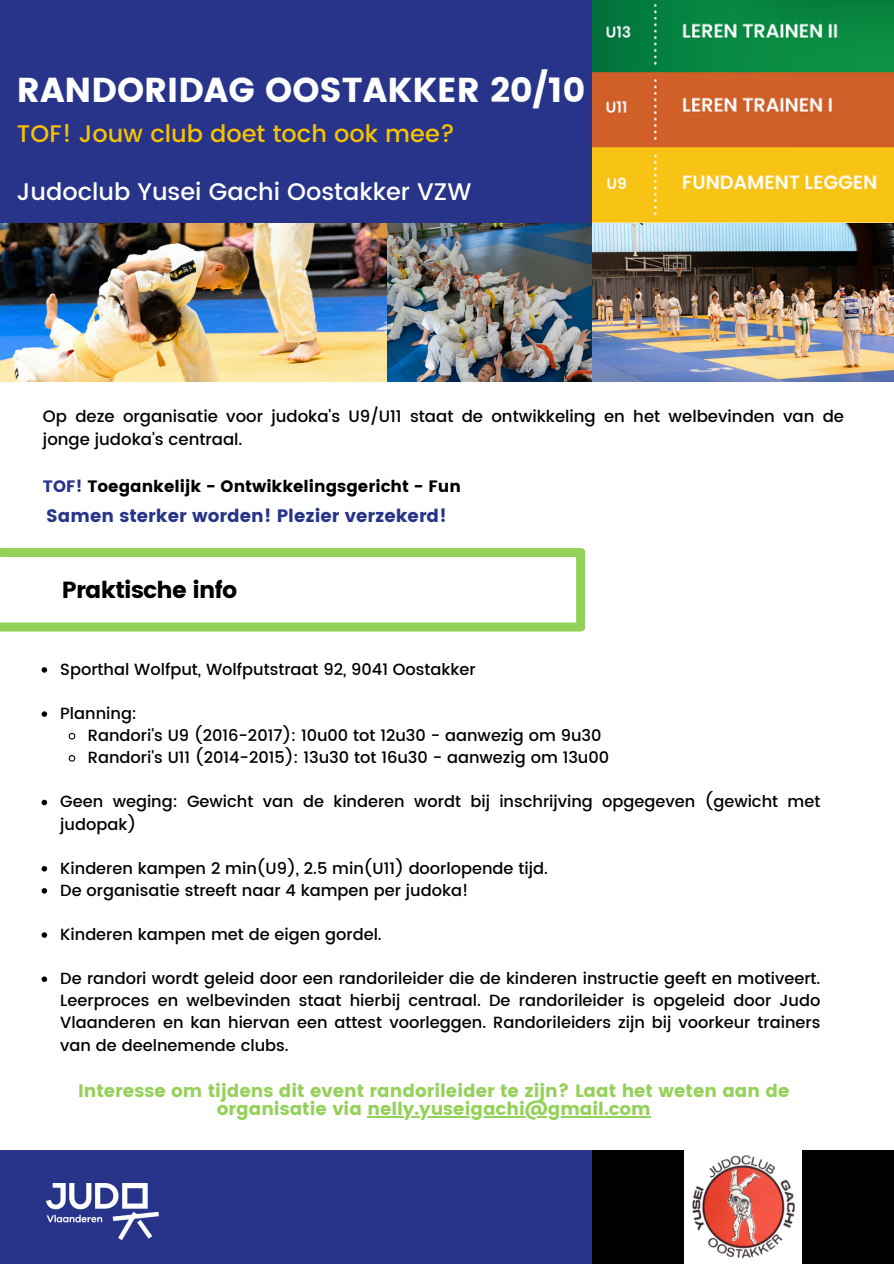
<style>
.page{position:relative;width:894px;height:1264px;background:#fff}
.page>*{position:absolute;margin:0;border:0;box-sizing:border-box;transform-origin:0 0}
.t1{font:34.5px "Poppins";color:#fff}
.t2{font:500 24px "Poppins";color:#fff}
.t3{font:500 24px "Poppins";color:#f7c200}
.t4{font:23.25px "Poppins";letter-spacing:-.03em;color:#000}
.t5{font:18px/18px "Poppins";color:#94d159;text-align:center}
.t6{font:18px "Poppins";color:#27348a}
.t7{font:500 16.5px/22.5px "Poppins";color:#000}
.t8{font:16.5px "Poppins";color:#000}
.t9{font:500 16.2px/22px "Poppins";color:#000}
.s1{color:#27348a}
</style>
<div class="page">
<div style="left:0;top:0;width:893px;height:227px;background:#27348a"></div>
<div style="left:1px;top:548px;width:579px;height:9px;background:#94d159"></div>
<div style="left:0;top:622px;width:580px;height:9px;background:#94d159"></div>
<div style="left:576px;top:557px;width:9px;height:65px;background:#94d159"></div>
<svg style="left:42px;top:667px;width:5px;height:5px"></svg>
<svg style="left:42px;top:711px;width:5px;height:6px"></svg>
<svg style="left:68px;top:732px;width:8px;height:8px"></svg>
<svg style="left:68px;top:755px;width:8px;height:7px"></svg>
<svg style="left:42px;top:799px;width:5px;height:6px"></svg>
<svg style="left:42px;top:866px;width:5px;height:5px"></svg>
<svg style="left:42px;top:888px;width:5px;height:5px"></svg>
<svg style="left:42px;top:932px;width:5px;height:5px"></svg>
<svg style="left:42px;top:976px;width:5px;height:6px"></svg>
<div style="left:0;top:1150px;width:893px;height:113px;background:#27348a"></div>
<img style="left:46px;top:1183px;width:113px;height:56px">
<img style="left:0;top:223px;width:893px;height:159px">
<img style="left:592px;top:0;width:301px;height:223px">
<div style="left:592px;top:1150px;width:301px;height:113px;background:#000"></div>
<img style="left:684px;top:1150px;width:117px;height:113px">
<hr style="left:367px;top:1116px;width:283px;height:1px;background:#94d159">
<h3 class="t1" style="left:17px;top:70px;width:569px">RANDORIDAG OOSTAKKER 20/10</h3>
<p class="t3" style="left:17px;top:119px;width:439px">TOF! Jouw club doet toch ook mee?</p>
<p class="t2" style="left:17px;top:178px;width:455px">Judoclub Yusei Gachi Oostakker VZW</p>
<p class="t7" style="left:43px;top:405px;width:802px">Op deze organisatie voor judoka's U9/U11 staat de ontwikkeling en het welbevinden van de jonge judoka's centraal.</p>
<p class="t8" style="left:43px;top:476px;width:419px"><span class="s1">TOF!</span> Toegankelijk - Ontwikkelingsgericht - Fun</p>
<p class="t6" style="left:46px;top:505px;width:402px">Samen sterker worden! Plezier verzekerd!</p>
<p class="t4" style="left:62px;top:576px;width:177px">Praktische info</p>
<p class="t9" style="left:60px;top:658px;width:417px">Sporthal Wolfput, Wolfputstraat 92, 9041 Oostakker</p>
<h1 class="t9" style="left:60px;top:702px;width:78px">Planning:</h1>
<h2 class="t9" style="left:88px;top:724px;width:515px">Randori's U9 (2016-2017): 10u00 tot 12u30 - aanwezig om 9u30</h2>
<h2 class="t9" style="left:88px;top:746px;width:522px">Randori's U11 (2014-2015): 13u30 tot 16u30 - aanwezig om 13u00</h2>
<p class="t9" style="left:60px;top:790px;width:761px">Geen weging: Gewicht van de kinderen wordt bij inschrijving opgegeven (gewicht met judopak)</p>
<p class="t9" style="left:60px;top:857px;width:489px">Kinderen kampen 2 min(U9), 2.5 min(U11) doorlopende tijd.</p>
<p class="t9" style="left:60px;top:879px;width:410px">De organisatie streeft naar 4 kampen per judoka!</p>
<h3 class="t9" style="left:60px;top:923px;width:323px">Kinderen kampen met de eigen gordel.</h3>
<h3 class="t9" style="left:60px;top:967px;width:761px;text-align:justify">De randori wordt geleid door een randorileider die de kinderen instructie geeft en motiveert.<br>Leerproces en welbevinden staat hierbij centraal. De randorileider is opgeleid door Judo Vlaanderen en kan hiervan een attest voorleggen. Randorileiders zijn bij voorkeur trainers van de deelnemende clubs.</h3>
<p class="t5" style="left:78px;top:1082px;width:712px">Interesse om tijdens dit event randorileider te zijn? Laat het weten aan de organisatie via nelly.yuseigachi@gmail.com</p>
</div>
